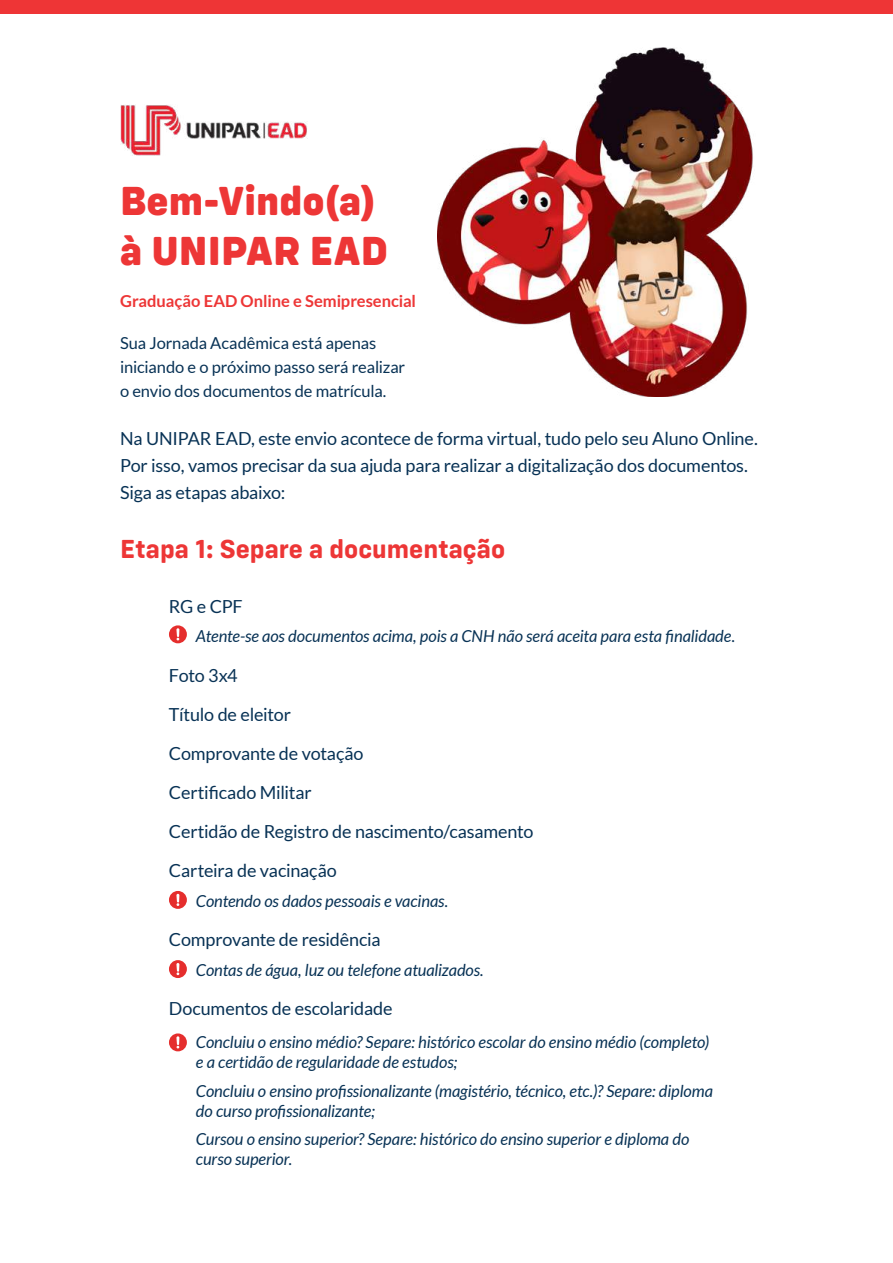
<style>
.page{position:relative;width:893px;height:1263px;background:#fff}
.page>*{position:absolute;margin:0;border:0;box-sizing:border-box;transform-origin:0 0}
.t1{font:800 42px/49.5px "Config Rounded";color:#ed3636}
.t2{font:700 27px "Config Rounded";color:#ed3636}
.t3{font:18px/39px "Lato";letter-spacing:-.01em;color:#083255}
.t4{font:italic 16.5px/19.8px "Lato";letter-spacing:-.005em;color:#083255}
.t5{font:16.5px/24px "Lato";letter-spacing:-.005em;color:#083255}
.t6{font:700 16.5px "Lato";color:#ed3636}
</style>
<div class="page">
<img style="left:120px;top:105px;width:187px;height:50px">
<div style="left:169px;top:625px;width:18px;height:18px;background:#e52e2d;border-radius:50%"></div>
<svg style="left:176px;top:628px;width:3px;height:12px"></svg>
<div style="left:169px;top:960px;width:18px;height:18px;background:#e52e2d;border-radius:50%"></div>
<svg style="left:176px;top:963px;width:3px;height:12px"></svg>
<div style="left:169px;top:1033px;width:18px;height:18px;background:#e52e2d;border-radius:50%"></div>
<svg style="left:176px;top:1036px;width:3px;height:12px"></svg>
<div style="left:169px;top:891px;width:18px;height:18px;background:#e52e2d;border-radius:50%"></div>
<svg style="left:176px;top:894px;width:3px;height:12px"></svg>
<img style="left:437px;top:48px;width:316px;height:349px">
<div style="left:0;top:0;width:893px;height:13px;background:#ee3536"></div>
<h1 class="t1" style="left:120px;top:175px;width:270px">Bem-Vindo(a) à UNIPAR EAD</h1>
<p class="t6" style="left:120px;top:291px;width:298px">Graduação EAD Online e Semipresencial</p>
<p class="t5" style="left:120px;top:331px;width:287px">Sua Jornada Acadêmica está apenas iniciando e o próximo passo será realizar o envio dos documentos de matrícula.</p>
<p class="t3" style="left:120px;top:425px;width:639px;line-height:27px">Na UNIPAR EAD, este envio acontece de forma virtual, tudo pelo seu Aluno Online.<br>Por isso, vamos precisar da sua ajuda para realizar a digitalização dos documentos.<br>Siga as etapas abaixo:</p>
<h2 class="t2" style="left:120px;top:532px;width:387px">Etapa 1: Separe a documentação</h2>
<p class="t3" style="left:169px;top:587px;width:75px">RG e CPF</p>
<p class="t4" style="left:196px;top:626px;width:541px">Atente-se aos documentos acima, pois a CNH não será aceita para esta finalidade.</p>
<p class="t3" style="left:169px;top:656px;width:366px">Foto 3x4<br>Título de eleitor<br>Comprovante de votação<br>Certificado Militar<br>Certidão de Registro de nascimento/casamento<br>Carteira de vacinação</p>
<p class="t4" style="left:196px;top:892px;width:254px">Contendo os dados pessoais e vacinas.</p>
<p class="t3" style="left:169px;top:920px;width:213px">Comprovante de residência</p>
<p class="t4" style="left:196px;top:961px;width:289px">Contas de água, luz ou telefone atualizados.</p>
<p class="t3" style="left:169px;top:989px;width:225px">Documentos de escolaridade</p>
<p class="t4" style="left:196px;top:1033px;width:515px">Concluiu o ensino médio? Separe: histórico escolar do ensino médio (completo) e a certidão de regularidade de estudos;</p>
<p class="t4" style="left:196px;top:1081px;width:519px">Concluiu o ensino profissionalizante (magistério, técnico, etc.)? Separe: diploma do curso profissionalizante;</p>
<p class="t4" style="left:196px;top:1130px;width:495px">Cursou o ensino superior? Separe: histórico do ensino superior e diploma do curso superior.</p>
</div>
